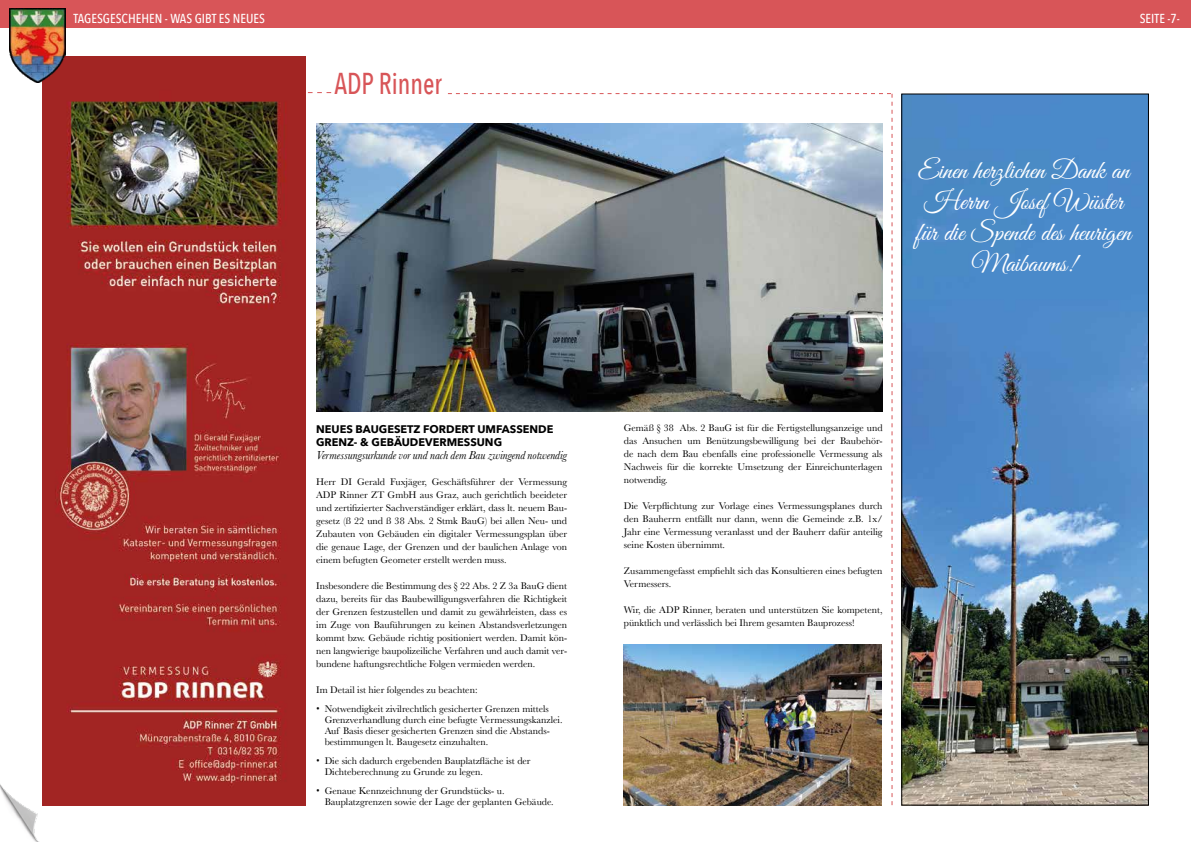
<style>
.page{position:relative;width:1191px;height:842px;background:#fff}
.page>*{position:absolute;margin:0;border:0;box-sizing:border-box;transform-origin:0 0}
.t1{font:500 30.2px "Avenir Next Condensed";color:#d85558;scale:.87 1}
.t2{font:25.9px/31.1px "Great Vibes";color:#fff;text-align:center}
.t3{font:500 13px "Avenir Next Condensed";color:#fff}
.t4{font:italic 12px "Baskerville";color:#000}
.t5{font:700 11px/13px "Avenir Next";color:#000}
.t6{font:10px/13px "Baskerville";color:#000}
.s1{font-family:"Open Sans"}
</style>
<div class="page">
<div style="left:0;top:0;width:1191px;height:28px;background:#d85558"></div>
<svg style="left:34px;top:56px;width:40px;height:35px"></svg>
<img style="left:9px;top:9px;width:57px;height:73px">
<img style="left:0;top:743px;width:126px;height:99px">
<img style="left:317px;top:124px;width:131px;height:287px">
<svg style="left:308px;top:92px;width:23px;height:1px"></svg>
<img style="left:43px;top:57px;width:263px;height:748px">
<img style="left:903px;top:96px;width:243px;height:707px">
<div style="left:901px;top:94px;width:247px;height:711px;border:1px solid #000"></div>
<img style="left:448px;top:93px;width:444px;height:712px">
<h3 class="t3" style="left:73px;top:11px;width:193px">TAGESGESCHEHEN - WAS GIBT ES NEUES</h3>
<h3 class="t3" style="left:1139px;top:11px;width:42px">SEITE -7-</h3>
<h1 class="t1" style="left:334px;top:66px;width:125px">ADP Rinner</h1>
<h2 class="t2" style="left:916px;top:157px;width:216px">Einen herzlichen Dank an<br>Herrn Josef Wüster für die Spende des heurigen<br>Maibaums!</h2>
<p class="t5" style="left:316px;top:423px;width:239px">NEUES BAUGESETZ FORDERT UMFASSENDE<br>GRENZ- &amp; GEBÄUDEVERMESSUNG</p>
<p class="t4" style="left:316px;top:448px;width:252px">Vermessungsurkunde vor und nach dem Bau zwingend notwendig</p>
<p class="t6" style="left:316px;top:476px;width:252px;text-align:justify">Herr DI Gerald Fuxjäger, Geschäftsführer der Vermessung ADP Rinner ZT GmbH aus Graz, auch gerichtlich beeideter und zertifizierter Sachverständiger erklärt, dass lt. neuem Bau&shy;gesetz (ß 22 und ß 38 Abs. 2 Stmk BauG) bei allen Neu- und Zubauten von Gebäuden ein digitaler Vermessungsplan über die genaue Lage, der Grenzen und der baulichen Anlage von einem befugten Geometer erstellt werden muss.</p>
<p class="t6" style="left:316px;top:580px;width:252px;text-align:justify">Insbesondere die Bestimmung des § 22 Abs. 2 Z 3a BauG dient dazu, bereits für das Baubewilligungsverfahren die Richtigkeit der Grenzen festzustellen und damit zu gewährleisten, dass es im Zuge von Bauführungen zu keinen Abstandsverletzungen kommt bzw. Gebäude richtig positioniert werden. Damit kön&shy;nen langwierige baupolizeiliche Verfahren und auch damit ver&shy;bundene haftungsrechtliche Folgen vermieden werden.</p>
<p class="t6" style="left:316px;top:684px;width:163px">Im Detail ist hier folgendes zu beachten:</p>
<p class="t6" style="left:325px;top:704px;width:239px;line-height:11px;text-indent:-8px"><span class="s1">•</span> Notwendigkeit zivilrechtlich gesicherter Grenzen mittels Grenzverhandlung durch eine befugte Vermessungskanzlei.<br>Auf Basis dieser gesicherten Grenzen sind die Abstands&shy;bestimmungen lt. Baugesetz einzuhalten.</p>
<p class="t6" style="left:325px;top:756px;width:207px;line-height:11px;text-indent:-8px"><span class="s1">•</span> Die sich dadurch ergebenden Bauplatzfläche ist der<br>Dichteberechnung zu Grunde zu legen.</p>
<p class="t6" style="left:325px;top:786px;width:230px;line-height:11px;text-indent:-8px"><span class="s1">•</span> Genaue Kennzeichnung der Grundstücks- u.<br>Bauplatzgrenzen sowie der Lage der geplanten Gebäude.</p>
<p class="t6" style="left:624px;top:422px;width:260px;text-align:justify">Gemäß § 38 Abs. 2 BauG ist für die Fertigstellungsanzeige und das Ansuchen um Benützungsbewilligung bei der Baubehör&shy;de nach dem Bau ebenfalls eine professionelle Vermessung als Nachweis für die korrekte Umsetzung der Einreichunterlagen notwendig.</p>
<p class="t6" style="left:624px;top:500px;width:260px;text-align:justify">Die Verpflichtung zur Vorlage eines Vermessungsplanes durch den Bauherrn entfällt nur dann, wenn die Gemeinde z.B. 1x/ Jahr eine Vermessung veranlasst und der Bauherr dafür anteilig seine Kosten übernimmt.</p>
<p class="t6" style="left:624px;top:565px;width:260px">Zusammengefasst empfiehlt sich das Konsultieren eines befugten<br>Vermessers.</p>
<p class="t6" style="left:624px;top:604px;width:260px">Wir, die ADP Rinner, beraten und unterstützen Sie kompetent, pünktlich und verlässlich bei Ihrem gesamten Bauprozess!</p>
</div>
